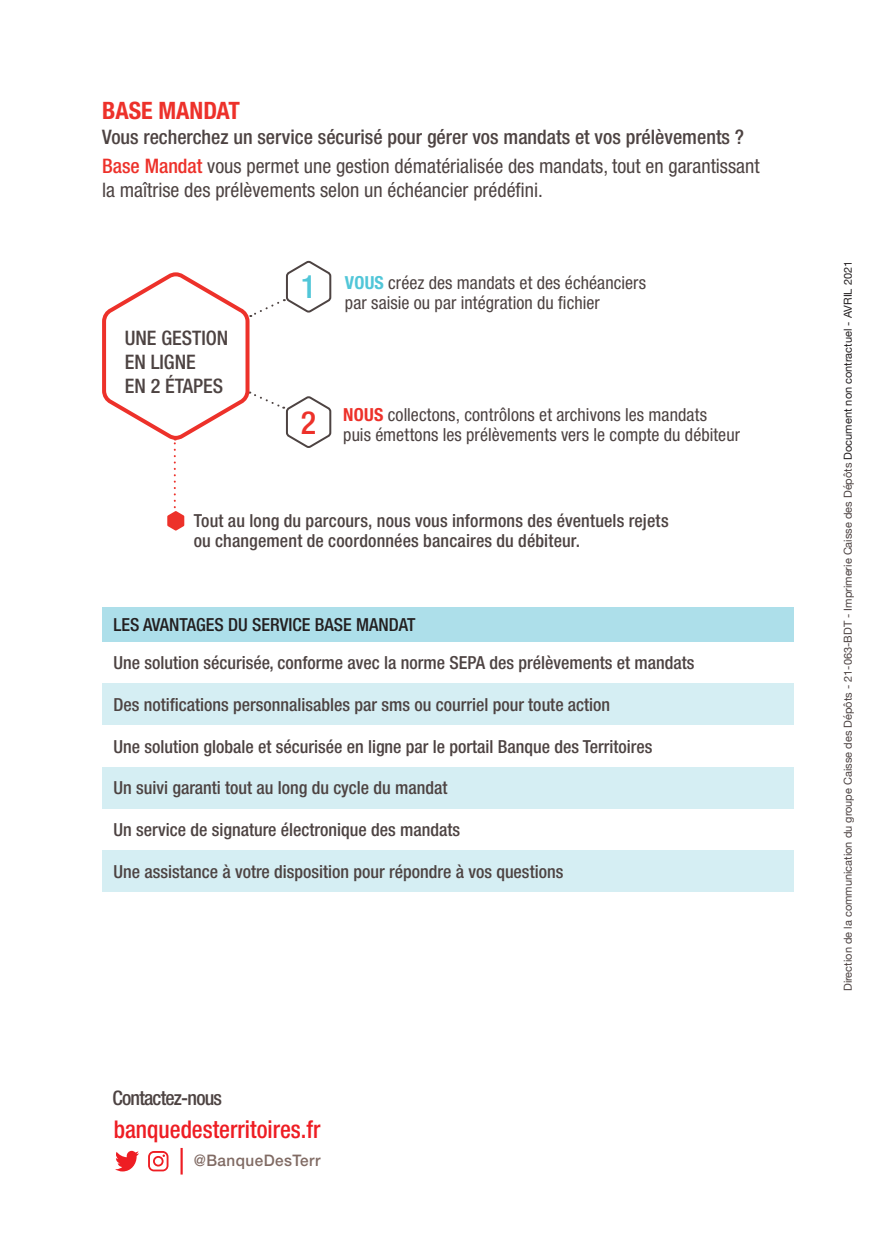
<style>
.page{position:relative;width:896px;height:1248px;background:#fff}
.page>*{position:absolute;margin:0;border:0;box-sizing:border-box;transform-origin:0 0}
.t1{font:500 condensed 32px "Helvetica Neue LT Pro";color:#51c6d8}
.t2{font:500 condensed 32px "Helvetica Neue LT Pro";color:#ed312a}
.t3{font:500 condensed 24.4px "Helvetica Neue LT Pro";color:#ee1d23;scale:.96 1}
.t4{font:700 condensed 24px "Helvetica Neue LT Pro";color:#ed312a}
.t5{font:500 condensed 20px/24px "Helvetica Neue LT Pro";color:#4d4342}
.t6{font:condensed 20px "Helvetica Neue LT Pro";color:#4d4342}
.t7{font:500 condensed 20px "Helvetica Neue LT Pro";letter-spacing:-.04em;color:#4d4342}
.t8{font:500 condensed 18px/20px "Helvetica Neue LT Pro";color:#4d4342}
.t9{font:condensed 18px/20px "Helvetica Neue LT Pro";letter-spacing:.005em;color:#4d4342}
.t10{font:500 condensed 18px "Helvetica Neue LT Pro";color:#231f20}
.t11{font:500 15.8px "Helvetica Neue LT Pro";letter-spacing:.03em;color:#806a63;scale:.96 1}
.t12{font:11px "Helvetica Neue";color:#4d4342}
.s1{color:#ed312a}
.s2{font-weight:400}
.s3{font-weight:700;color:#51c6d8}
.s4{font-weight:700;color:#ed312a}
.s5{color:#231f20}
</style>
<div class="page">
<svg style="left:115px;top:1150px;width:24px;height:21px"></svg>
<svg style="left:148px;top:1151px;width:20px;height:20px"></svg>
<hr style="left:180px;top:1147px;width:3px;height:27px;background:#ee1d23">
<div style="left:102px;top:607px;width:692px;height:34px;background:#addfea"></div>
<div style="left:102px;top:683px;width:692px;height:42px;background:#d5eef3"></div>
<div style="left:102px;top:767px;width:692px;height:41px;background:#d5eef3"></div>
<div style="left:102px;top:850px;width:692px;height:42px;background:#d5eef3"></div>
<svg style="left:102px;top:260px;width:230px;height:270px"></svg>
<h3 class="t4" style="left:102px;top:96px;width:139px">BASE MANDAT</h3>
<p class="t5" style="left:102px;top:121px;width:659px;line-height:29.6px">Vous recherchez un service sécurisé pour gérer vos mandats et vos prélèvements ?<br><span class="s1">Base Mandat</span> <span class="s2">vous permet une gestion dématérialisée des mandats, tout en garantissant</span></p>
<p class="t6" style="left:102px;top:178px;width:442px">la maîtrise des prélèvements selon un échéancier prédéfini.</p>
<p class="t5" style="left:125px;top:325px;width:105px">UNE GESTION<br>EN LIGNE<br>EN 2 ÉTAPES</p>
<h1 class="t1" style="left:301px;top:268px;width:17px">1</h1>
<p class="t9" style="left:345px;top:272px;width:303px"><span class="s3">VOUS</span> créez des mandats et des échéanciers par saisie ou par intégration du fichier</p>
<h1 class="t2" style="left:301px;top:403px;width:17px">2</h1>
<p class="t9" style="left:343px;top:404px;width:398px"><span class="s4">NOUS</span> collectons, contrôlons et archivons les mandats<br>puis émettons les prélèvements vers le compte du débiteur</p>
<p class="t8" style="left:194px;top:510px;width:476px">Tout au long du parcours, nous vous informons des éventuels rejets ou changement de coordonnées bancaires du débiteur.</p>
<p class="t10" style="left:113px;top:614px;width:304px">LES AVANTAGES DU SERVICE BASE MANDAT</p>
<p class="t8" style="left:113px;top:652px;width:582px">Une solution sécurisée, conforme avec la norme SEPA des prélèvements et mandats</p>
<p class="t8" style="left:113px;top:694px;width:498px">Des notifications personnalisables par sms ou courriel pour toute action</p>
<p class="t8" style="left:113px;top:736px;width:540px">Une solution globale et sécurisée en ligne par le portail Banque des Territoires</p>
<p class="t8" style="left:113px;top:777px;width:335px">Un suivi garanti tout au long du cycle du mandat</p>
<p class="t8" style="left:113px;top:819px;width:348px">Un service de signature électronique des mandats</p>
<p class="t8" style="left:113px;top:861px;width:451px">Une assistance à votre disposition pour répondre à vos questions</p>
<p class="t7" style="left:113px;top:1085px;width:111px">Contactez-nous</p>
<h2 class="t3" style="left:114px;top:1114px;width:217px">banquedesterritoires.fr</h2>
<p class="t11" style="left:194px;top:1150px;width:133px">@BanqueDesTerr</p>
<p class="t12" style="left:840px;top:991px;width:731px;rotate:-90deg">Direction de la communication du groupe Caisse des Dépôts - 21-063-BDT - Imprimerie Caisse des Dépôts <span class="s5">Document non contractuel - AVRIL 2021</span></p>
</div>
